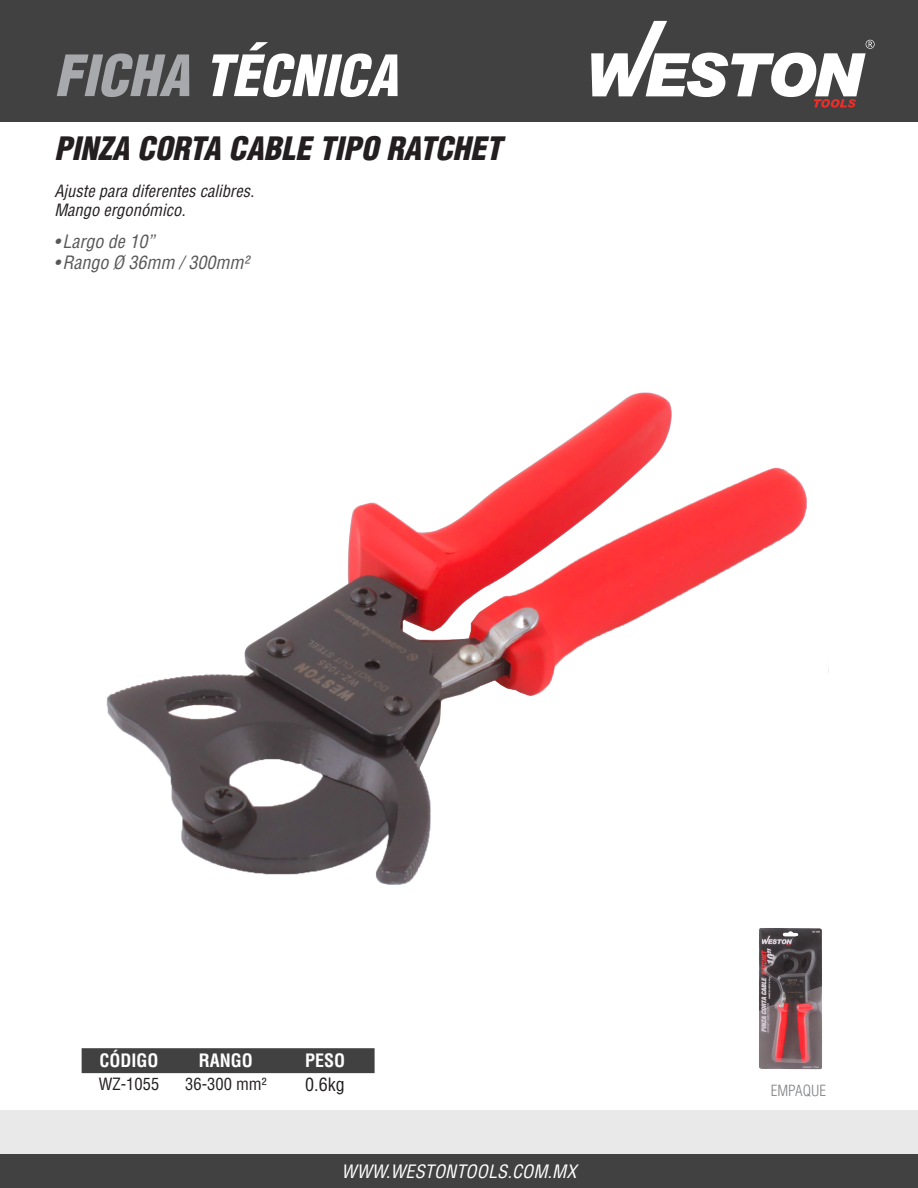
<style>
.page{position:relative;width:918px;height:1188px;background:#fff}
.page>*{position:absolute;margin:0;border:0;box-sizing:border-box;transform-origin:0 0}
.t1{font:italic 900 condensed 55.5px "Helvetica LT Std";color:#fff}
.TITULO{font:italic 900 condensed 31.5px "Helvetica LT Std";color:#231f20}
.t2{font:italic condensed 18px "Helvetica LT Std";color:#57585a}
.t3{font:italic condensed 18px "Helvetica LT Std";letter-spacing:.01em;color:#fff}
.t4{font:700 condensed 18px "Helvetica LT Std";color:#fff}
.t5{font:condensed 18px "Helvetica LT Std";color:#231f20}
.t6{font:italic condensed 16.5px "Helvetica LT Std";color:#231f20}
.t7{font:condensed 16.5px "Helvetica LT Std";color:#231f20}
.PIE_IMAGEN{font:300 condensed 15px "Helvetica LT Std";color:#808285}
.s1{color:#a8a9ad}
</style>
<div class="page">
<div style="left:1px;top:1154px;width:917px;height:34px;background:#414141"></div>
<div style="left:1px;top:0;width:917px;height:121px;background:#414141"></div>
<div style="left:1px;top:1110px;width:917px;height:44px;background:#e9e9e9"></div>
<svg style="left:591px;top:21px;width:284px;height:87px"></svg>
<img style="left:106px;top:392px;width:723px;height:493px">
<div style="left:82px;top:1048px;width:293px;height:25px;background:#414141"></div>
<img style="left:759px;top:928px;width:63px;height:142px">
<h1 class="t1" style="left:54px;top:41px;width:345px"><span class="s1">FICHA</span> TÉCNICA</h1>
<p class="TITULO" style="left:54px;top:128px;width:449px">PINZA CORTA CABLE TIPO RATCHET</p>
<p class="t6" style="left:54px;top:180px;width:201px">Ajuste para diferentes calibres.</p>
<p class="t6" style="left:54px;top:200px;width:133px">Mango ergonómico.</p>
<p class="t2" style="left:54px;top:230px;width:102px">• Largo de 10”</p>
<p class="t2" style="left:54px;top:251px;width:196px">•Rango Ø 36mm / 300mm²</p>
<p class="t4" style="left:100px;top:1049px;width:61px">CÓDIGO</p>
<p class="t4" style="left:199px;top:1049px;width:55px">RANGO</p>
<p class="t4" style="left:305px;top:1049px;width:42px">PESO</p>
<p class="t7" style="left:99px;top:1074px;width:62px">WZ-1055</p>
<p class="t7" style="left:185px;top:1074px;width:83px">36-300 mm²</p>
<p class="t5" style="left:305px;top:1073px;width:41px">0.6kg</p>
<p class="PIE_IMAGEN" style="left:771px;top:1081px;width:57px">EMPAQUE</p>
<p class="t3" style="left:342px;top:1160px;width:236px">WWW.WESTONTOOLS.COM.MX</p>
</div>
